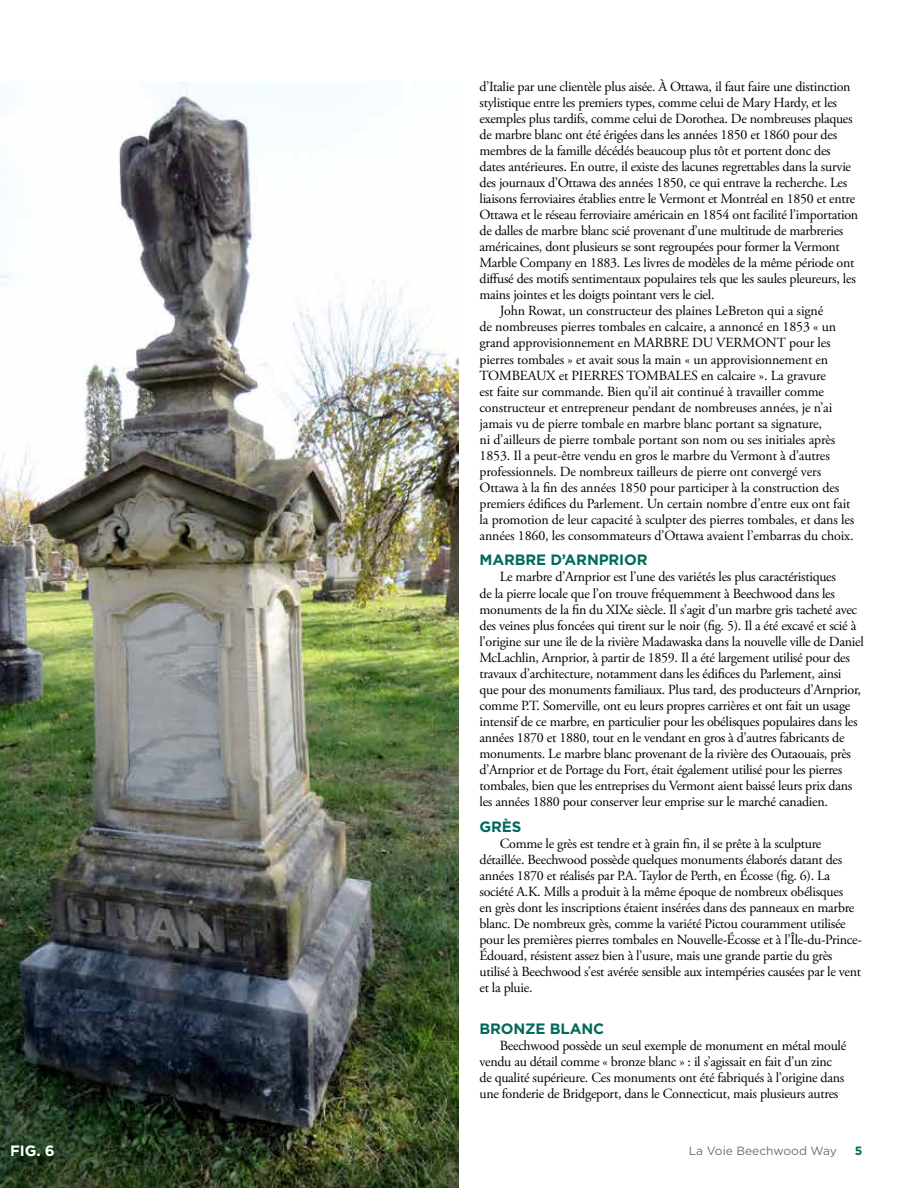
<style>
.page{position:relative;width:918px;height:1188px;background:#fff}
.page>*{position:absolute;margin:0;border:0;box-sizing:border-box;transform-origin:0 0}
.t1{font:700 15px "Gotham";letter-spacing:-.01em;color:#006a5b}
.t2{font:700 15px "Gotham";color:#fff}
.t3{font:13.95px/16px "Adobe Garamond Pro";letter-spacing:-.02em;color:#000}
.t4{font:12px "Gotham";color:#6d6e71}
.t5{font:700 12px "Gotham";color:#006a5b}
</style>
<div class="page">
<img style="left:0;top:82px;width:459px;height:1106px">
<p class="t2" style="left:10px;top:1140px;width:46px">FIG. 6</p>
<p class="t3" style="left:480px;top:79px;width:372px">d’Italie par une clientèle plus aisée. À Ottawa, il faut faire une distinction</p>
<p class="t3" style="left:480px;top:95px;width:359px">stylistique entre les premiers types, comme celui de Mary Hardy, et les</p>
<p class="t3" style="left:480px;top:111px;width:375px">exemples plus tardifs, comme celui de Dorothea. De nombreuses plaques</p>
<p class="t3" style="left:480px;top:127px;width:359px">de marbre blanc ont été érigées dans les années 1850 et 1860 pour des</p>
<p class="t3" style="left:480px;top:143px;width:353px">membres de la famille décédés beaucoup plus tôt et portent donc des</p>
<p class="t3" style="left:480px;top:159px;width:373px">dates antérieures. En outre, il existe des lacunes regrettables dans la survie</p>
<p class="t3" style="left:480px;top:175px;width:369px">des journaux d’Ottawa des années 1850, ce qui entrave la recherche. Les</p>
<p class="t3" style="left:480px;top:191px;width:377px">liaisons ferroviaires établies entre le Vermont et Montréal en 1850 et entre</p>
<p class="t3" style="left:480px;top:207px;width:380px">Ottawa et le réseau ferroviaire américain en 1854 ont facilité l’importation</p>
<p class="t3" style="left:480px;top:223px;width:365px">de dalles de marbre blanc scié provenant d’une multitude de marbreries</p>
<p class="t3" style="left:480px;top:239px;width:362px">américaines, dont plusieurs se sont regroupées pour former la Vermont</p>
<p class="t3" style="left:480px;top:255px;width:376px">Marble Company en 1883. Les livres de modèles de la même période ont</p>
<p class="t3" style="left:480px;top:271px;width:378px">diffusé des motifs sentimentaux populaires tels que les saules pleureurs, les</p>
<p class="t3" style="left:480px;top:287px;width:237px">mains jointes et les doigts pointant vers le ciel.</p>
<p class="t3" style="left:500px;top:303px;width:325px">John Rowat, un constructeur des plaines LeBreton qui a signé</p>
<p class="t3" style="left:480px;top:319px;width:358px">de nombreuses pierres tombales en calcaire, a annoncé en 1853 « un</p>
<p class="t3" style="left:480px;top:335px;width:353px">grand approvisionnement en MARBRE DU VERMONT pour les</p>
<p class="t3" style="left:480px;top:352px;width:350px">pierres tombales » et avait sous la main « un approvisionnement en</p>
<p class="t3" style="left:480px;top:368px;width:348px">TOMBEAUX et PIERRES TOMBALES en calcaire ». La gravure</p>
<p class="t3" style="left:480px;top:384px;width:346px">est faite sur commande. Bien qu’il ait continué à travailler comme</p>
<p class="t3" style="left:480px;top:400px;width:354px">constructeur et entrepreneur pendant de nombreuses années, je n’ai</p>
<p class="t3" style="left:480px;top:416px;width:344px">jamais vu de pierre tombale en marbre blanc portant sa signature,</p>
<p class="t3" style="left:480px;top:432px;width:357px">ni d’ailleurs de pierre tombale portant son nom ou ses initiales après</p>
<p class="t3" style="left:480px;top:448px;width:352px">1853. Il a peut-être vendu en gros le marbre du Vermont à d’autres</p>
<p class="t3" style="left:480px;top:464px;width:343px">professionnels. De nombreux tailleurs de pierre ont convergé vers</p>
<p class="t3" style="left:480px;top:480px;width:361px">Ottawa à la fin des années 1850 pour participer à la construction des</p>
<p class="t3" style="left:480px;top:496px;width:372px">premiers édifices du Parlement. Un certain nombre d’entre eux ont fait</p>
<p class="t3" style="left:480px;top:512px;width:376px">la promotion de leur capacité à sculpter des pierres tombales, et dans les</p>
<p class="t3" style="left:480px;top:528px;width:376px">années 1860, les consommateurs d’Ottawa avaient l’embarras du choix.</p>
<p class="t1" style="left:480px;top:550px;width:170px">MARBRE D’ARNPRIOR</p>
<p class="t3" style="left:480px;top:570px;width:386px;text-indent:20px">Le marbre d’Arnprior est l’une des variétés les plus caractéristiques<br>de la pierre locale que l’on trouve fréquemment à Beechwood dans les monuments de la fin du XIXe siècle. Il s’agit d’un marbre gris tacheté avec des veines plus foncées qui tirent sur le noir (fig. 5). Il a été excavé et scié à l’origine sur une île de la rivière Madawaska dans la nouvelle ville de Daniel McLachlin, Arnprior, à partir de 1859. Il a été largement utilisé pour des travaux d’architecture, notamment dans les édifices du Parlement, ainsi que pour des monuments familiaux. Plus tard, des producteurs d’Arnprior, comme P.T. Somerville, ont eu leurs propres carrières et ont fait un usage intensif de ce marbre, en particulier pour les obélisques populaires dans les années 1870 et 1880, tout en le vendant en gros à d’autres fabricants de monuments. Le marbre blanc provenant de la rivière des Outaouais, près d’Arnprior et de Portage du Fort, était également utilisé pour les pierres tombales, bien que les entreprises du Vermont aient baissé leurs prix dans les années 1880 pour conserver leur emprise sur le marché canadien.</p>
<p class="t1" style="left:480px;top:816px;width:43px">GRÈS</p>
<p class="t3" style="left:480px;top:836px;width:384px;text-indent:20px">Comme le grès est tendre et à grain fin, il se prête à la sculpture détaillée. Beechwood possède quelques monuments élaborés datant des années 1870 et réalisés par P.A. Taylor de Perth, en Écosse (fig. 6). La société A.K. Mills a produit à la même époque de nombreux obélisques<br>en grès dont les inscriptions étaient insérées dans des panneaux en marbre blanc. De nombreux grès, comme la variété Pictou couramment utilisée pour les premières pierres tombales en Nouvelle-Écosse et à l’Île-du-Prince-Édouard, résistent assez bien à l’usure, mais une grande partie du grès utilisé à Beechwood s’est avérée sensible aux intempéries causées par le vent et la pluie.</p>
<p class="t1" style="left:480px;top:1018px;width:126px">BRONZE BLANC</p>
<p class="t3" style="left:480px;top:1038px;width:368px;text-indent:20px">Beechwood possède un seul exemple de monument en métal moulé vendu au détail comme « bronze blanc » : il s’agissait en fait d’un zinc de qualité supérieure. Ces monuments ont été fabriqués à l’origine dans une fonderie de Bridgeport, dans le Connecticut, mais plusieurs autres</p>
<p class="t4" style="left:689px;top:1145px;width:150px">La Voie Beechwood Way</p>
<p class="t5" style="left:855px;top:1143px;width:9px">5</p>
</div>
